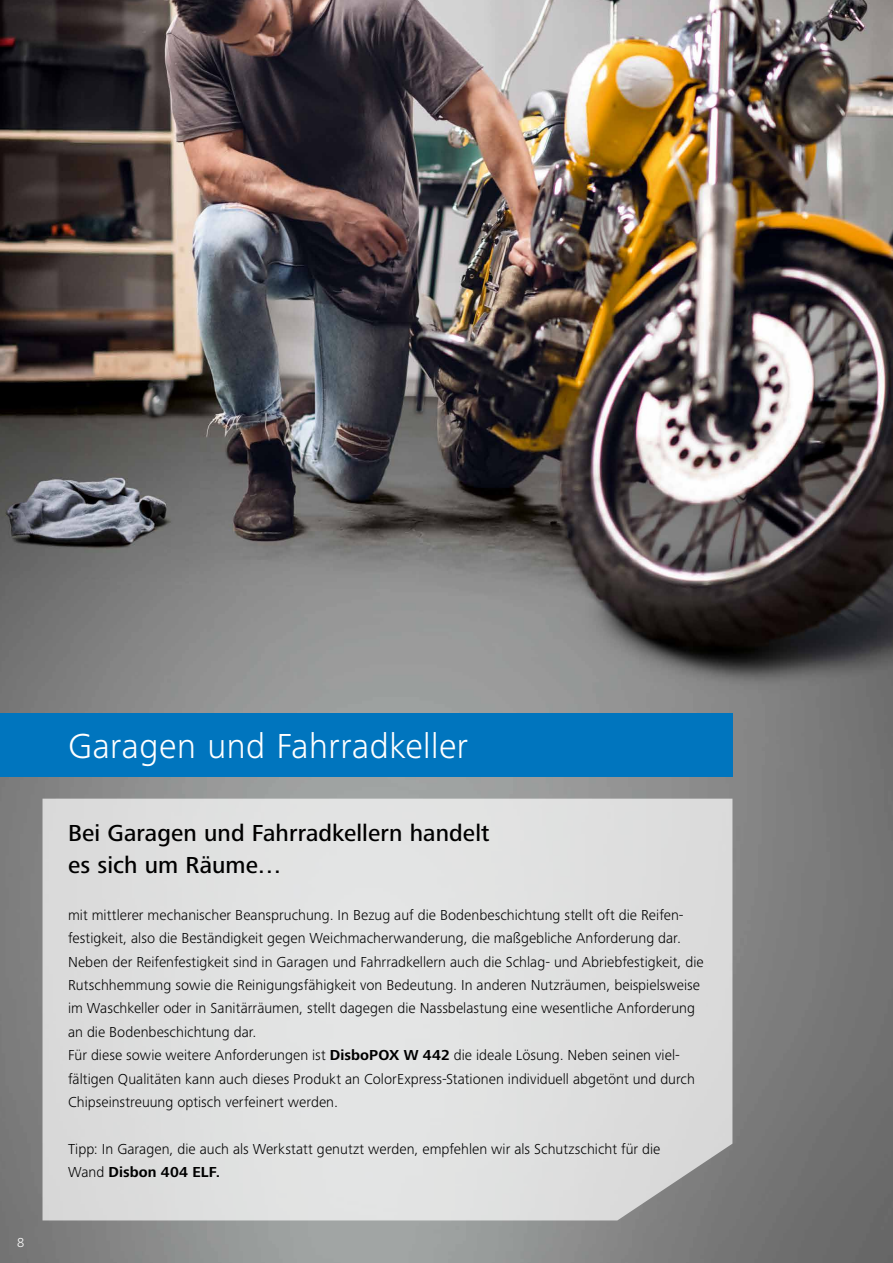
<style>
.page{position:relative;width:893px;height:1263px;background:#fff}
.page>*{position:absolute;margin:0;border:0;box-sizing:border-box;transform-origin:0 0}
.t1{font:300 36px "Frutiger Next LTW1 G";letter-spacing:.015em;color:#fff}
.t2{font:500 24px/31.5px "Frutiger Next LTW1 G";letter-spacing:.005em;color:#000}
.t3{font:300 15px/23.4px "Frutiger Next LTW1 G";letter-spacing:.005em;color:#000}
.t4{font:300 13.5px "Frutiger Next LTW1 G";color:#fff}
.s1{font-weight:700}
</style>
<div class="page">
<img style="left:0;top:0;width:893px;height:1263px">
<div style="left:43px;top:799px;width:689px;height:421px;background:#dfe0e0"></div>
<div style="left:0;top:714px;width:732px;height:63px;background:#0075be"></div>
<p class="t4" style="left:17px;top:1235px;width:9px">8</p>
<h1 class="t1" style="left:68px;top:726px;width:402px">Garagen und Fahrradkeller</h1>
<h2 class="t2" style="left:68px;top:818px;width:423px">Bei Garagen und Fahrradkellern handelt es sich um Räume…</h2>
<p class="t3" style="left:68px;top:903px;width:637px">mit mittlerer mechanischer Beanspruchung. In Bezug auf die Bodenbeschichtung stellt oft die Reifen&shy;festigkeit, also die Beständigkeit gegen Weichmacherwanderung, die maßgebliche Anforderung dar.<br>Neben der Reifenfestigkeit sind in Garagen und Fahrradkellern auch die Schlag- und Abriebfestigkeit, die Rutschhemmung sowie die Reinigungsfähigkeit von Bedeutung. In anderen Nutzräumen, beispielsweise im Waschkeller oder in Sanitärräumen, stellt dagegen die Nassbelastung eine wesentliche Anforderung an die Bodenbeschichtung dar.<br>Für diese sowie weitere Anforderungen ist <span class="s1">DisboPOX W 442</span> die ideale Lösung. Neben seinen viel&shy;fältigen Qualitäten kann auch dieses Produkt an ColorExpress-Stationen individuell abgetönt und durch Chipseinstreuung optisch verfeinert werden.</p>
<p class="t3" style="left:68px;top:1137px;width:594px">Tipp: In Garagen, die auch als Werkstatt genutzt werden, empfehlen wir als Schutzschicht für die<br>Wand <span class="s1">Disbon 404 ELF.</span></p>
</div>
